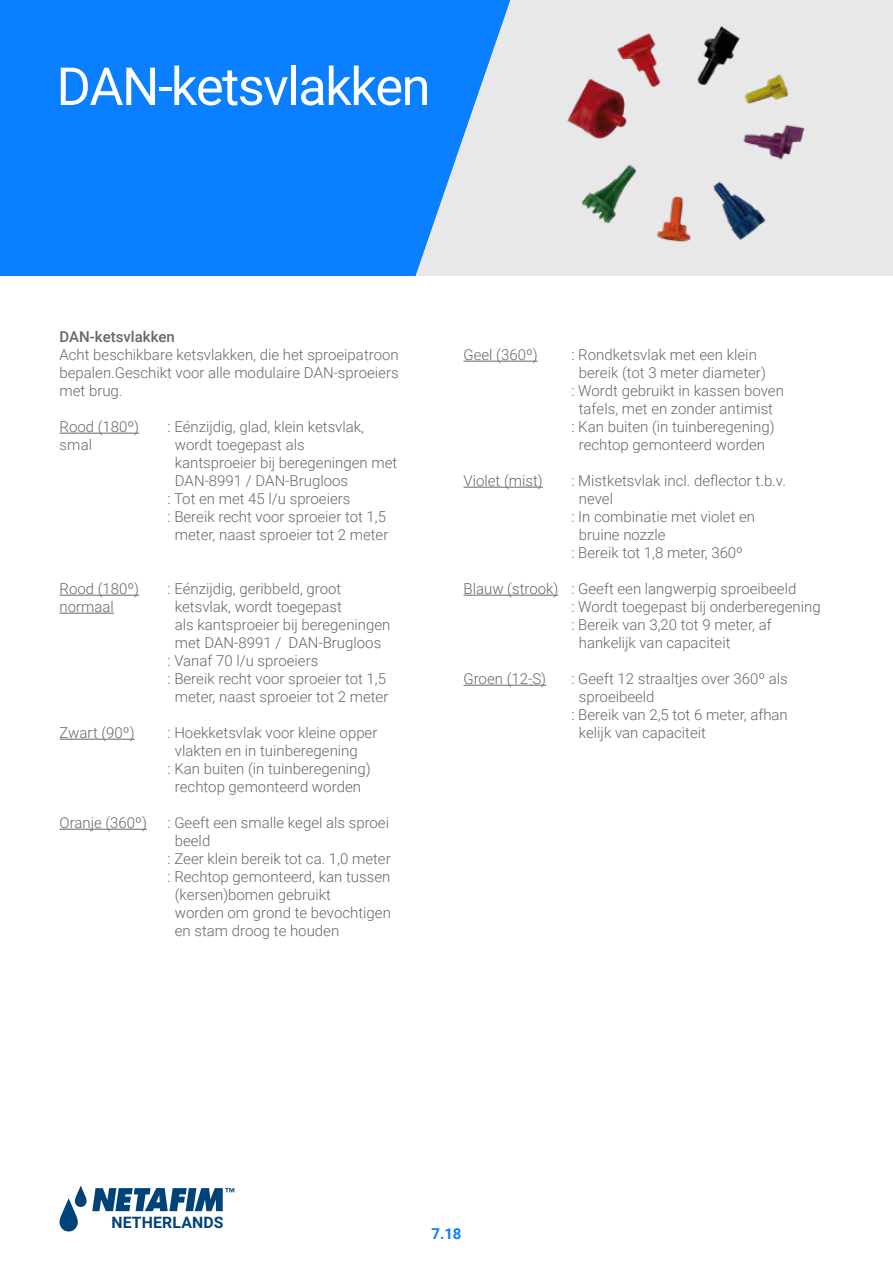
<style>
.page{position:relative;width:893px;height:1263px;background:#fff}
.page>*{position:absolute;margin:0;border:0;box-sizing:border-box;transform-origin:0 0}
.t1{font:52.5px "Roboto";letter-spacing:-.03em;color:#fff}
.t2{font:700 15.9px "Roboto";letter-spacing:.01em;color:#004379}
.t3{font:300 15px/18px "Roboto";color:#63686c;text-align:justify}
.t4{font:500 15px "Roboto";color:#63686c}
.t5{font:700 15px "Roboto";color:#0a7fff}
</style>
<div class="page">
<div style="left:0;top:0;width:893px;height:276px;background:#e8e8e9"></div>
<hr style="left:60px;top:433px;width:79px;height:1px;background:#63686c">
<hr style="left:60px;top:595px;width:79px;height:1px;background:#63686c">
<hr style="left:60px;top:613px;width:54px;height:1px;background:#63686c">
<hr style="left:60px;top:739px;width:75px;height:1px;background:#63686c">
<hr style="left:60px;top:829px;width:87px;height:1px;background:#63686c">
<hr style="left:463px;top:361px;width:75px;height:1px;background:#63686c">
<hr style="left:463px;top:487px;width:80px;height:1px;background:#63686c">
<hr style="left:463px;top:595px;width:95px;height:1px;background:#63686c">
<hr style="left:463px;top:685px;width:83px;height:1px;background:#63686c">
<svg style="left:60px;top:1185px;width:174px;height:47px"></svg>
<img style="left:567px;top:26px;width:238px;height:216px">
<svg style="left:0;top:0;width:509px;height:276px;fill:#0a7fff"></svg>
<h1 class="t1" style="left:65px;top:50px;width:396px">Elektrolasfittingen</h1>
<h1 class="t1" style="left:56px;top:50px;width:376px">DAN-ketsvlakken</h1>
<p class="t4" style="left:60px;top:326px;width:117px">DAN-ketsvlakken</p>
<p class="t3" style="left:60px;top:345px;width:341px">Acht beschikbare ketsvlakken, die het sproeipatroon bepalen.Geschikt voor alle modulaire DAN-sproeiers met brug.</p>
<p class="t3" style="left:60px;top:417px;width:81px">Rood (180º)</p>
<p class="t3" style="left:168px;top:417px;width:198px">: Eénzijdig, glad, klein ketsvlak,</p>
<p class="t3" style="left:60px;top:435px;width:34px">smal</p>
<p class="t3" style="left:175px;top:435px;width:131px">wordt toegepast als</p>
<p class="t3" style="left:175px;top:453px;width:224px">kantsproeier bij beregeningen met</p>
<p class="t3" style="left:175px;top:471px;width:175px">DAN-8991 / DAN-Brugloos</p>
<p class="t3" style="left:168px;top:489px;width:184px">: Tot en met 45 l/u sproeiers</p>
<p class="t3" style="left:168px;top:507px;width:220px">: Bereik recht voor sproeier tot 1,5</p>
<p class="t3" style="left:175px;top:525px;width:215px">meter, naast sproeier tot 2 meter</p>
<p class="t3" style="left:60px;top:579px;width:81px">Rood (180º)</p>
<p class="t3" style="left:168px;top:579px;width:175px">: Eénzijdig, geribbeld, groot</p>
<p class="t3" style="left:60px;top:597px;width:56px">normaal</p>
<p class="t3" style="left:175px;top:597px;width:169px">ketsvlak, wordt toegepast</p>
<p class="t3" style="left:175px;top:615px;width:217px">als kantsproeier bij beregeningen</p>
<p class="t3" style="left:175px;top:633px;width:208px">met DAN-8991 / DAN-Brugloos</p>
<p class="t3" style="left:168px;top:651px;width:152px">: Vanaf 70 l/u sproeiers</p>
<p class="t3" style="left:168px;top:669px;width:220px">: Bereik recht voor sproeier tot 1,5</p>
<p class="t3" style="left:175px;top:687px;width:215px">meter, naast sproeier tot 2 meter</p>
<p class="t3" style="left:60px;top:723px;width:77px">Zwart (90º)</p>
<p class="t3" style="left:168px;top:723px;width:211px">: Hoekketsvlak voor kleine opper</p>
<p class="t3" style="left:175px;top:741px;width:185px">vlakten en in tuinberegening</p>
<p class="t3" style="left:168px;top:759px;width:205px">: Kan buiten (in tuinberegening)</p>
<p class="t3" style="left:175px;top:777px;width:188px">rechtop gemonteerd worden</p>
<p class="t3" style="left:60px;top:813px;width:89px">Oranje (360º)</p>
<p class="t3" style="left:168px;top:813px;width:223px">: Geeft een smalle kegel als sproei</p>
<p class="t3" style="left:175px;top:831px;width:37px">beeld</p>
<p class="t3" style="left:168px;top:849px;width:225px">: Zeer klein bereik tot ca. 1,0 meter</p>
<p class="t3" style="left:168px;top:867px;width:224px">: Rechtop gemonteerd, kan tussen</p>
<p class="t3" style="left:175px;top:885px;width:158px">(kersen)bomen gebruikt</p>
<p class="t3" style="left:175px;top:903px;width:218px">worden om grond te bevochtigen</p>
<p class="t3" style="left:175px;top:921px;width:166px">en stam droog te houden</p>
<p class="t3" style="left:463px;top:345px;width:76px">Geel (360º)</p>
<p class="t3" style="left:571px;top:345px;width:187px">: Rondketsvlak met een klein</p>
<p class="t3" style="left:579px;top:363px;width:189px">bereik (tot 3 meter diameter)</p>
<p class="t3" style="left:571px;top:381px;width:214px">: Wordt gebruikt in kassen boven</p>
<p class="t3" style="left:579px;top:399px;width:196px">tafels, met en zonder antimist</p>
<p class="t3" style="left:571px;top:417px;width:205px">: Kan buiten (in tuinberegening)</p>
<p class="t3" style="left:579px;top:435px;width:188px">rechtop gemonteerd worden</p>
<p class="t3" style="left:463px;top:471px;width:81px">Violet (mist)</p>
<p class="t3" style="left:571px;top:471px;width:216px">: Mistketsvlak incl. deflector t.b.v.</p>
<p class="t3" style="left:579px;top:489px;width:36px">nevel</p>
<p class="t3" style="left:571px;top:507px;width:185px">: In combinatie met violet en</p>
<p class="t3" style="left:579px;top:525px;width:88px">bruine nozzle</p>
<p class="t3" style="left:571px;top:543px;width:173px">: Bereik tot 1,8 meter, 360º</p>
<p class="t3" style="left:463px;top:579px;width:334px">Blauw (strook) : Geeft een langwerpig sproeibeeld</p>
<p class="t3" style="left:571px;top:597px;width:251px">: Wordt toegepast bij onderberegening</p>
<p class="t3" style="left:571px;top:615px;width:202px">: Bereik van 3,20 tot 9 meter, af</p>
<p class="t3" style="left:579px;top:633px;width:153px">hankelijk van capaciteit</p>
<p class="t3" style="left:463px;top:669px;width:84px">Groen (12-S)</p>
<p class="t3" style="left:571px;top:669px;width:218px">: Geeft 12 straaltjes over 360º als</p>
<p class="t3" style="left:579px;top:687px;width:77px">sproeibeeld</p>
<p class="t3" style="left:571px;top:705px;width:218px">: Bereik van 2,5 tot 6 meter, afhan</p>
<p class="t3" style="left:579px;top:723px;width:129px">kelijk van capaciteit</p>
<p class="t2" style="left:111px;top:1212px;width:114px">NETHERLANDS</p>
<p class="t5" style="left:431px;top:1223px;width:32px">7.18</p>
</div>
